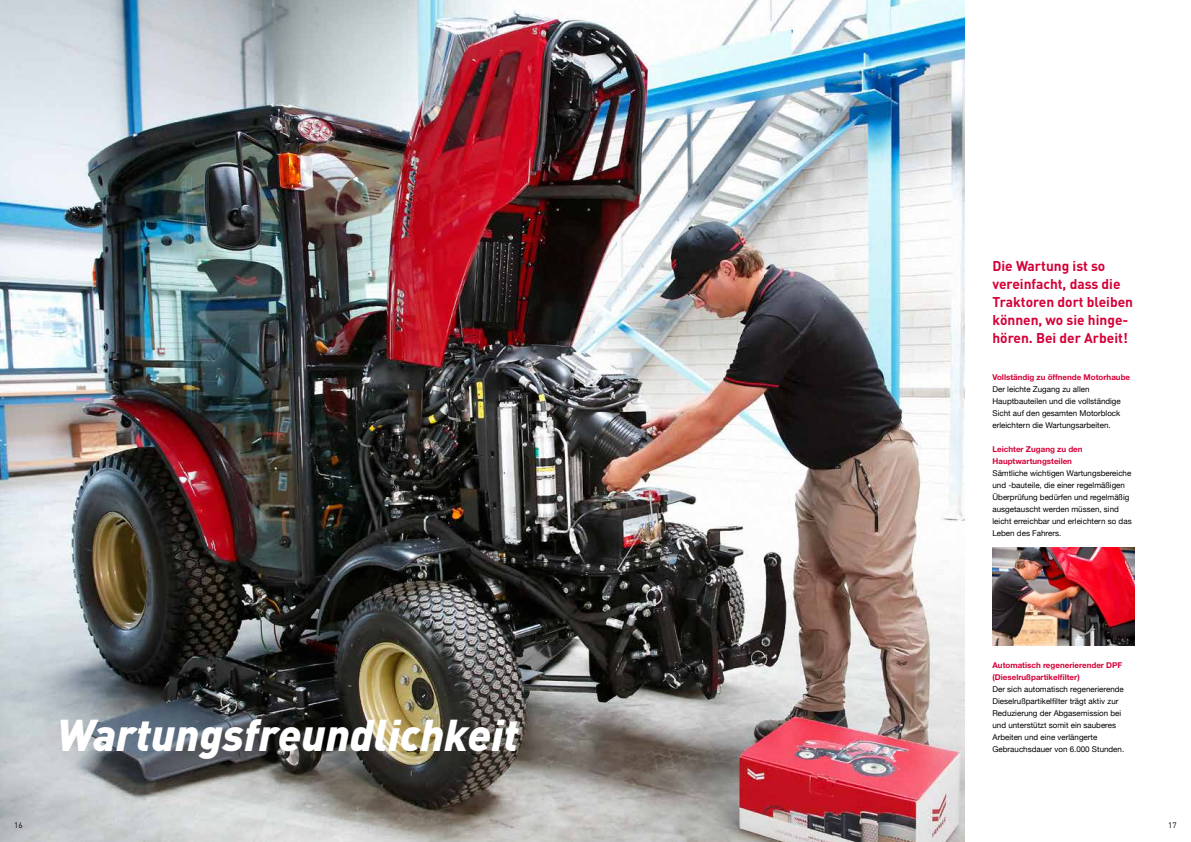
<style>
.page{position:relative;width:1191px;height:842px;background:#fff}
.page>*{position:absolute;margin:0;border:0;box-sizing:border-box;transform-origin:0 0}
.t1{font:italic 900 44px "DIN";color:#fff}
.t2{font:700 14px/18px "DIN Pro";color:#d40037}
.t3{font:8px/12px "Helvetica Neue";color:#000}
.t4{font:700 8px/12px "Helvetica Neue LT Std";color:#d40037}
.t5{font:8px "DIN Pro";color:#000}
</style>
<div class="page">
<img style="left:0;top:0;width:964px;height:842px">
<img style="left:992px;top:548px;width:142px;height:97px">
<h1 class="t1" style="left:57px;top:706px;width:463px">Wartungsfreundlichkeit</h1>
<h2 class="t2" style="left:992px;top:256px;width:142px">Die Wartung ist so vereinfacht, dass die<br>Traktoren dort bleiben können, wo sie hinge&shy;hören. Bei der Arbeit!</h2>
<p class="t4" style="left:992px;top:371px;width:139px">Vollständig zu öffnende Motorhaube</p>
<p class="t3" style="left:992px;top:383px;width:130px">Der leichte Zugang zu allen Hauptbauteilen und die vollständige Sicht auf den gesamten Motorblock erleichtern die Wartungsarbeiten.</p>
<p class="t4" style="left:992px;top:443px;width:92px">Leichter Zugang zu den<br>Hauptwartungsteilen</p>
<p class="t3" style="left:992px;top:467px;width:141px">Sämtliche wichtigen Wartungsbereiche und -bauteile, die einer regelmäßigen Überprüfung bedürfen und regelmäßig ausgetauscht werden müssen, sind leicht erreichbar und erleichtern so das Leben des Fahrers.</p>
<p class="t4" style="left:992px;top:659px;width:131px">Automatisch regenerierender DPF (Dieselrußpartikelfilter)</p>
<p class="t3" style="left:992px;top:683px;width:133px">Der sich automatisch regenerierende Dieselrußpartikelfilter trägt aktiv zur Reduzierung der Abgasemission bei und unterstützt somit ein sauberes Arbeiten und eine verlängerte Gebrauchsdauer von 6.000 Stunden.</p>
<p class="t5" style="left:14px;top:820px;width:10px">16</p>
<p class="t5" style="left:1168px;top:820px;width:10px">17</p>
</div>
